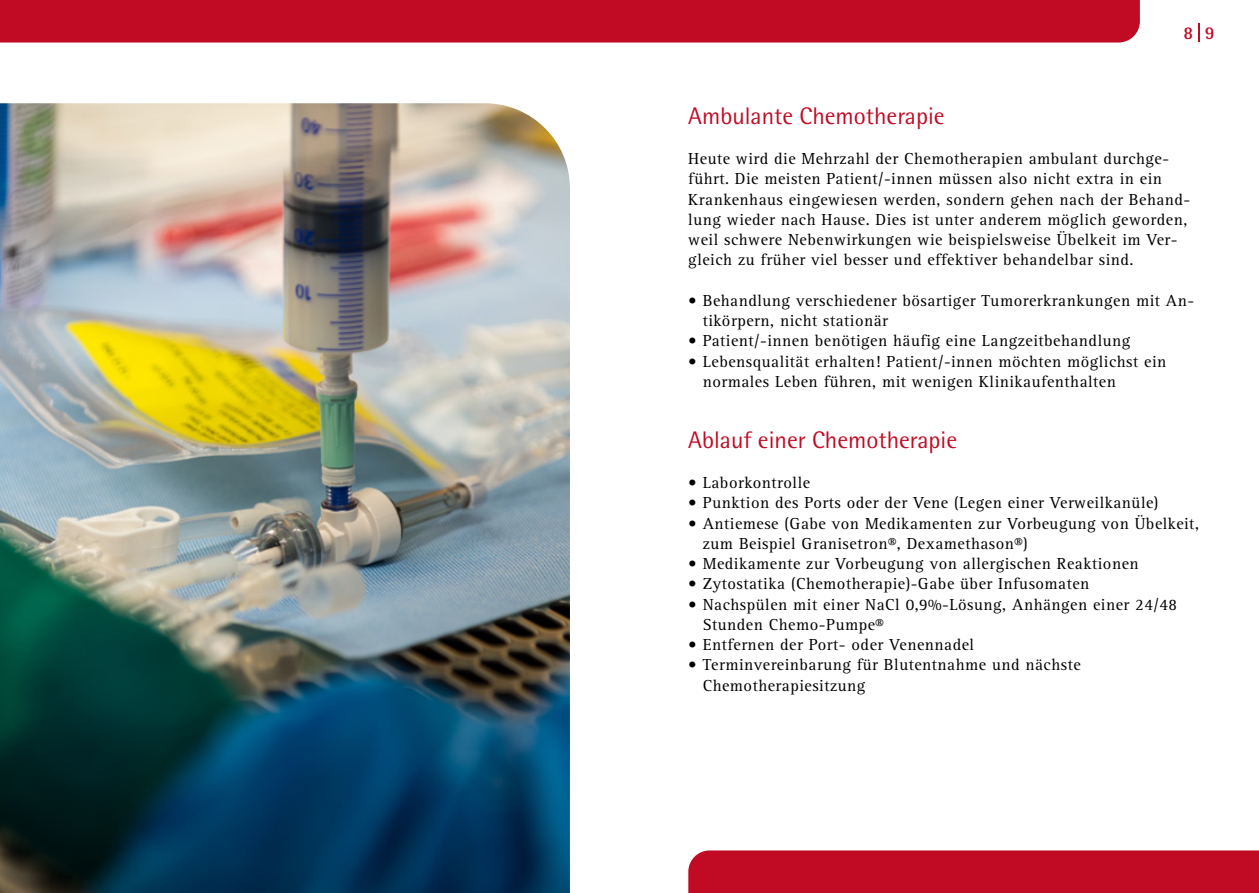
<style>
.page{position:relative;width:1259px;height:893px;background:#fff}
.page>*{position:absolute;margin:0;border:0;box-sizing:border-box;transform-origin:0 0}
.t1{font:24px "Rotis Semi Sans Pro";color:#c10b25}
.t2{font:700 18px "Rotis Semi Sans Pro";color:#c10b25}
.t3{font:16.5px/20.2px "Rotis Serif Pro";letter-spacing:.03em;color:#000}
</style>
<div class="page">
<div style="left:0;top:0;width:1140px;height:43px;background:#c10b25"></div>
<div style="left:688px;top:850px;width:571px;height:43px;background:#c10b25"></div>
<svg style="left:1198px;top:24px;width:2px;height:18px"></svg>
<img style="left:0;top:103px;width:570px;height:790px">
<p class="t2" style="left:1183px;top:22px;width:32px">8 9</p>
<h1 class="t1" style="left:688px;top:101px;width:258px">Ambulante Chemotherapie</h1>
<p class="t3" style="left:688px;top:148px;width:503px">Heute wird die Mehrzahl der Chemotherapien ambulant durchge&shy;führt. Die meisten Patient/-innen müssen also nicht extra in ein Krankenhaus eingewiesen werden, sondern gehen nach der Behand&shy;lung wieder nach Hause. Dies ist unter anderem möglich geworden, weil schwere Nebenwirkungen wie beispielsweise Übelkeit im Ver&shy;gleich zu früher viel besser und effektiver behandelbar sind.</p>
<p class="t3" style="left:703px;top:290px;width:493px;text-indent:-14px">• Behandlung verschiedener bösartiger Tumorerkrankungen mit An&shy;tikörpern, nicht stationär</p>
<p class="t3" style="left:688px;top:331px;width:443px">• Patient/-innen benötigen häufig eine Langzeitbehandlung</p>
<p class="t3" style="left:703px;top:351px;width:465px;text-indent:-14px">• Lebensqualität erhalten! Patient/-innen möchten möglichst ein normales Leben führen, mit wenigen Klinikaufenthalten</p>
<h1 class="t1" style="left:688px;top:425px;width:270px">Ablauf einer Chemotherapie</h1>
<p class="t3" style="left:688px;top:472px;width:123px">• Laborkontrolle</p>
<p class="t3" style="left:688px;top:493px;width:472px">• Punktion des Ports oder der Vene (Legen einer Verweilkanüle)</p>
<p class="t3" style="left:703px;top:513px;width:498px;text-indent:-14px">• Antiemese (Gabe von Medikamenten zur Vorbeugung von Übelkeit, zum Beispiel Granisetron®, Dexamethason®)</p>
<p class="t3" style="left:688px;top:553px;width:452px">• Medikamente zur Vorbeugung von allergischen Reaktionen</p>
<p class="t3" style="left:688px;top:574px;width:402px">• Zytostatika (Chemotherapie)-Gabe über Infusomaten</p>
<p class="t3" style="left:703px;top:594px;width:476px;text-indent:-14px">• Nachspülen mit einer NaCl 0,9%-Lösung, Anhängen einer 24/48<br>Stunden Chemo-Pumpe®</p>
<p class="t3" style="left:688px;top:634px;width:287px">• Entfernen der Port- oder Venennadel</p>
<p class="t3" style="left:703px;top:655px;width:379px;text-indent:-14px">• Terminvereinbarung für Blutentnahme und nächste<br>Chemotherapiesitzung</p>
</div>
